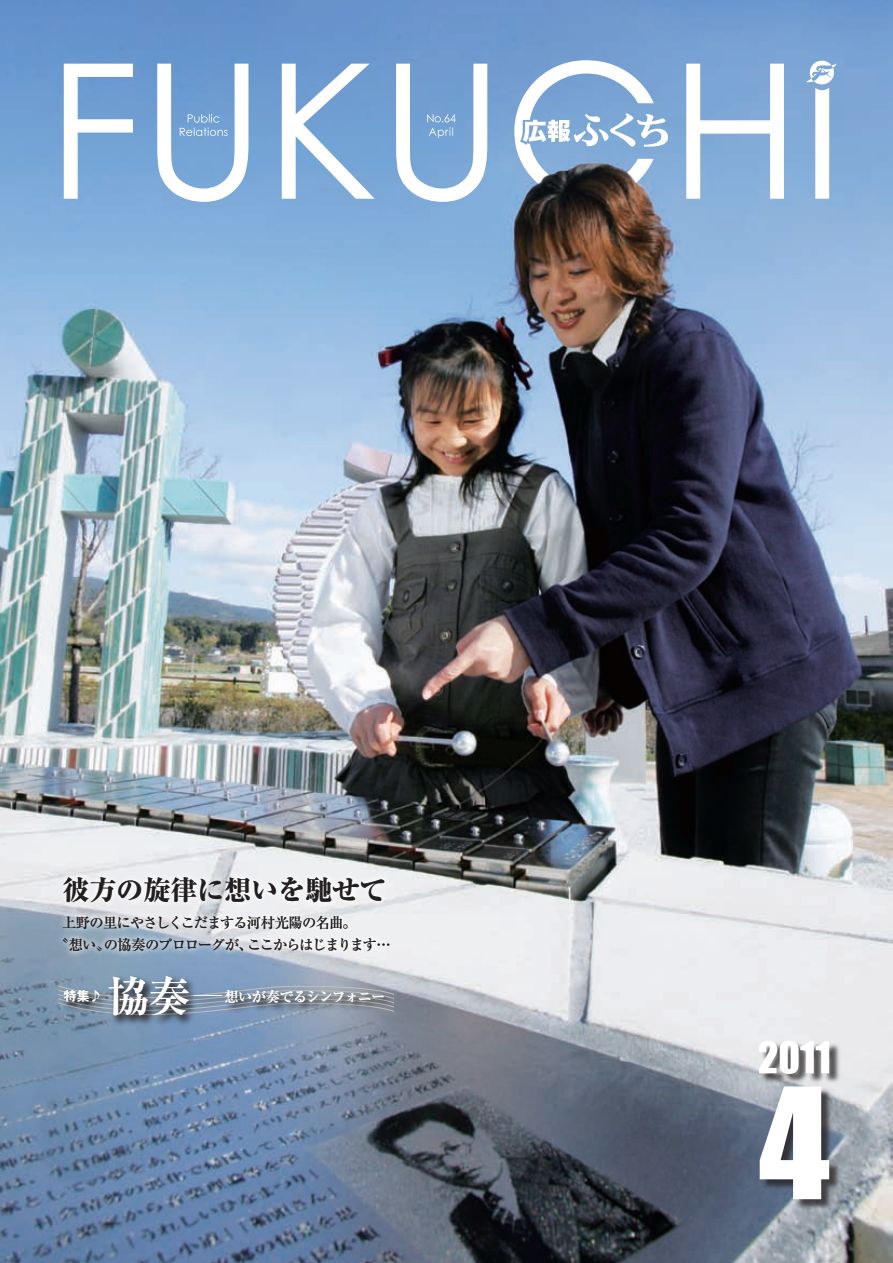
<style>
.page{position:relative;width:893px;height:1263px;background:#fff}
.page>*{position:absolute;margin:0;border:0;box-sizing:border-box;transform-origin:0 0}
.t1{font:700 42px "Ryumin Pro";color:#fff}
.t2{font:800 27px "Ryumin Pro";color:#231f20}
.t3{font:500 14.25px "Ryumin Pro";letter-spacing:-.07em;color:#231f20}
.t4{font:500 14.25px "Ryumin Pro";letter-spacing:-.09em;color:#231f20}
.t5{font:700 14.25px "Ryumin Pro";letter-spacing:-.06em;color:#fff}
.t6{font:700 14.25px "Ryumin Pro";letter-spacing:-.06em;color:#fff;scale:2 1}
.t7{font:13.5px "Midashi Go Pro MB31";color:#fff}
</style>
<div class="page">
<img style="left:0;top:0;width:893px;height:1263px">
<svg style="left:64px;top:60px;width:773px;height:142px"></svg>
<div style="left:760px;top:1042px;width:81px;height:169px;background:#231f20;opacity:.75"></div>
<svg style="left:759px;top:1041px;width:70px;height:158px"></svg>
<img style="left:760px;top:161px;width:133px;height:753px">
<svg style="left:56px;top:909px;width:340px;height:49px"></svg>
<svg style="left:57px;top:985px;width:338px;height:43px"></svg>
<svg style="left:57px;top:870px;width:335px;height:40px;fill:#f0f1f3"></svg>
<div style="left:61px;top:973px;width:334px;height:54px;background:#231f20;opacity:.85"></div>
<h2 class="t2" style="left:62px;top:868px;width:325px">彼方の旋律に想いを馳せて</h2>
<p class="t3" style="left:62px;top:912px;width:296px">上野の里にやさしくこだまする河村光陽の名曲。</p>
<p class="t3" style="left:104px;top:933px;width:151px">の協奏のプロローグが、</p>
<p class="t3" style="left:55px;top:933px;width:57px">〝想い〟</p>
<p class="t4" style="left:247px;top:933px;width:145px">ここからはじまります..</p>
<p class="t3" style="left:376px;top:933px;width:16px">...</p>
<p class="t7" style="left:64px;top:985px;width:40px">特集♪</p>
<h1 class="t1" style="left:108px;top:963px;width:85px">協奏</h1>
<p class="t5" style="left:225px;top:985px;width:162px">想いが奏でるシンフォニー</p>
<p class="t6" style="left:193px;top:977px;width:16px">＿</p>
</div>
